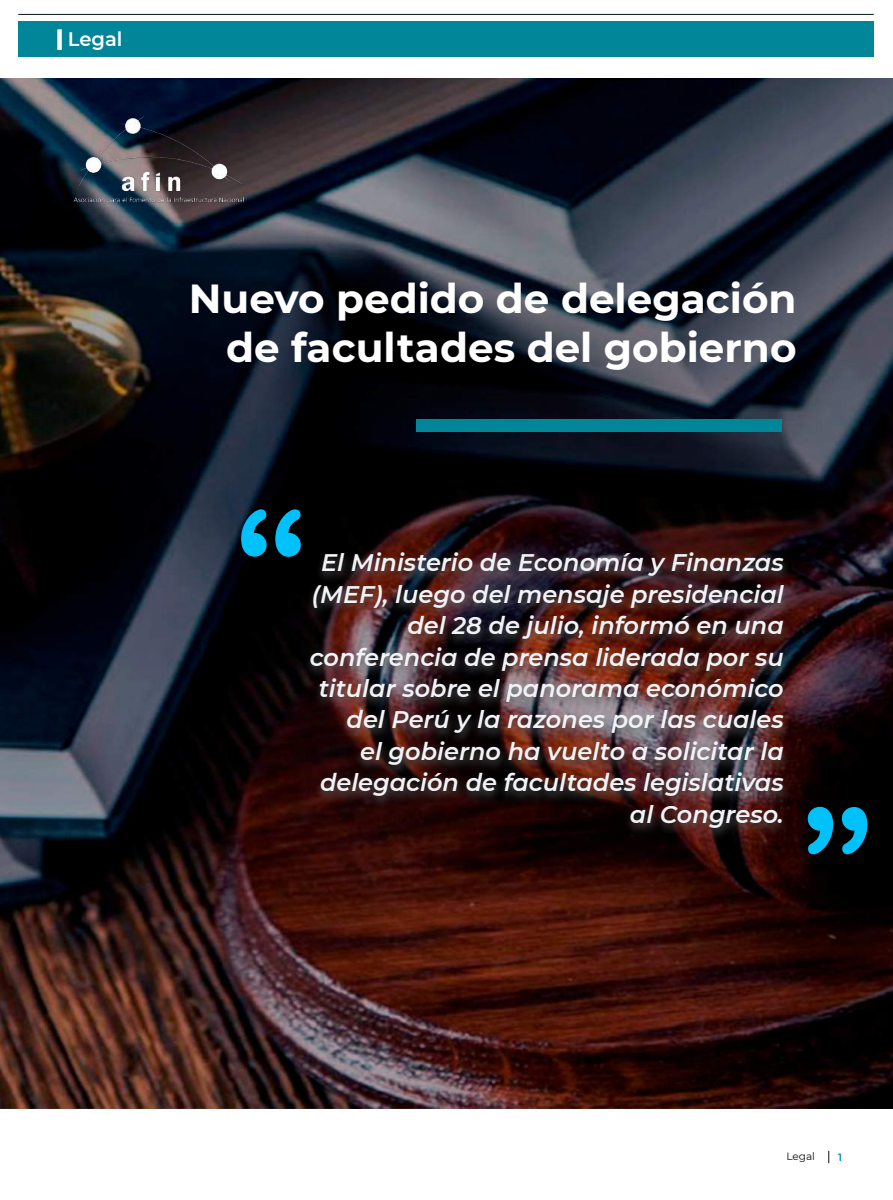
<style>
.page{position:relative;width:893px;height:1200px;background:#fff}
.page>*{position:absolute;margin:0;border:0;box-sizing:border-box;transform-origin:0 0}
.t1{font:700 40.5px/48.6px "Montserrat";color:#fff;text-align:right}
.t2{font:italic 600 24px/31.5px "Montserrat";color:#f1f3f6;text-align:right}
.t3{font:600 19.5px "Montserrat";color:#fff}
.t4{font:10.5px "Montserrat";color:#0f120e}
.t5{font:600 10.5px "Montserrat";color:#008eb0}
</style>
<div class="page">
<img style="left:0;top:78px;width:893px;height:1030px">
<div style="left:416px;top:419px;width:366px;height:13px;background:#008599"></div>
<div style="left:303px;top:549px;width:489px;height:291px;background:#606161;opacity:.8"></div>
<svg style="left:241px;top:509px;width:60px;height:48px;background:#006e90"></svg>
<svg style="left:808px;top:807px;width:59px;height:47px;background:#007192"></svg>
<div style="left:18px;top:21px;width:856px;height:35px;background:#008599"></div>
<hr style="left:18px;top:14px;width:856px;height:1px;background:#0a1719">
<div style="left:57px;top:29px;width:5px;height:21px;background:#fbffff"></div>
<img style="left:62px;top:108px;width:194px;height:111px">
<svg style="left:828px;top:1151px;width:1px;height:12px"></svg>
<p class="t3" style="left:68px;top:25px;width:56px">Legal</p>
<h1 class="t1" style="left:189px;top:273px;width:609px">Nuevo pedido de delegación de facultades del gobierno</h1>
<p class="t2" style="left:310px;top:546px;width:475px">El Ministerio de Economía y Finanzas (MEF), luego del mensaje presidencial del 28 de julio, informó en una conferencia de prensa liderada por su titular sobre el panorama económico del Perú y la razones por las cuales<br>el gobierno ha vuelto a solicitar la delegación de facultades legislativas al Congreso.</p>
<p class="t4" style="left:786px;top:1150px;width:30px">Legal</p>
<p class="t5" style="left:838px;top:1150px;width:6px">1</p>
</div>
